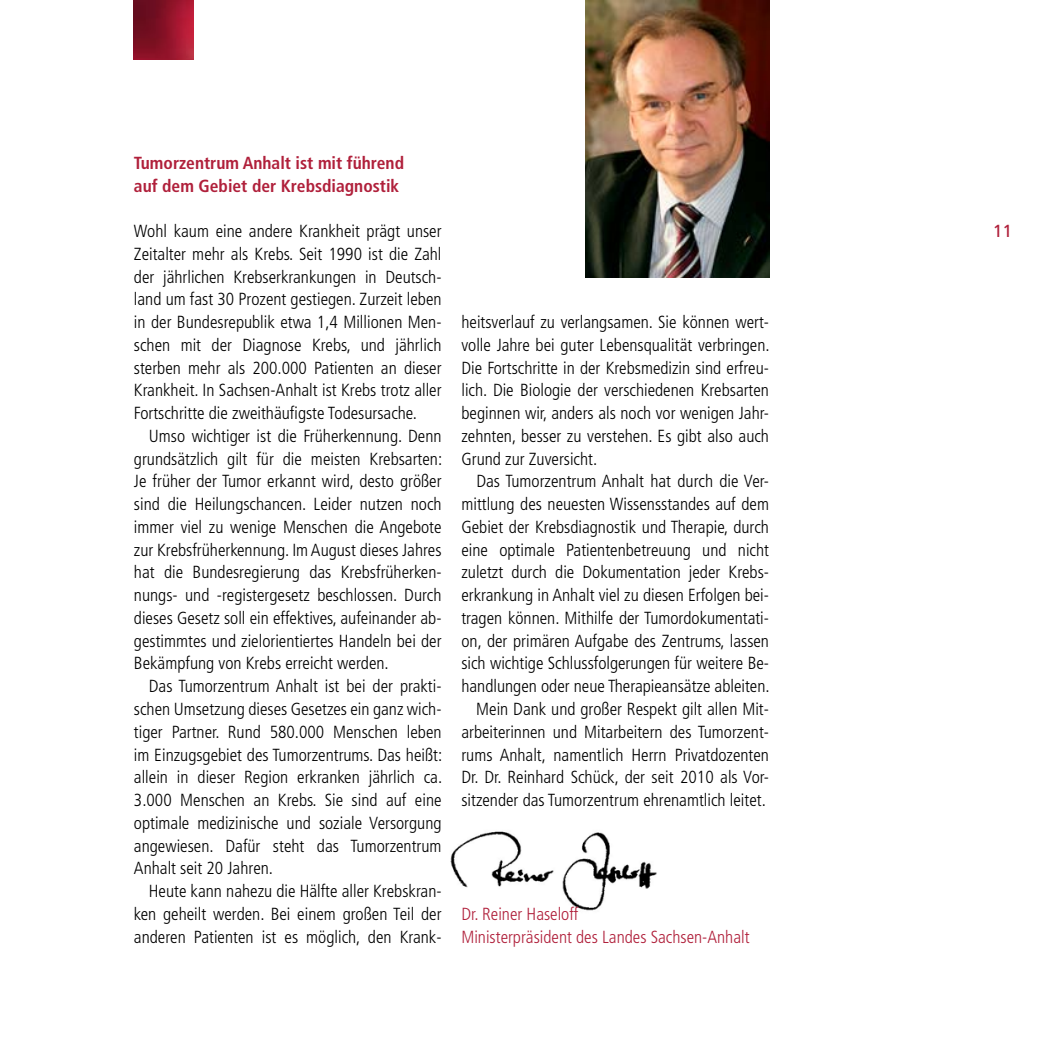
<style>
.page{position:relative;width:1042px;height:1042px;background:#fff}
.page>*{position:absolute;margin:0;border:0;box-sizing:border-box;transform-origin:0 0}
.t1{font:300 condensed 17.5px/22.8px "Frutiger";color:#000;text-align:justify}
.t2{font:700 condensed 17.5px/22.8px "Frutiger";color:#b0203b}
.t3{font:300 condensed 17.5px/22.8px "Frutiger";color:#b0203b}
.t4{font:17.5px "Frutiger";color:#b0203b}
</style>
<div class="page">
<img style="left:585px;top:0;width:184px;height:278px">
<img style="left:450px;top:831px;width:207px;height:80px">
<img style="left:134px;top:0;width:59px;height:60px">
<p class="t2" style="left:134px;top:151px;width:272px">Tumorzentrum Anhalt ist mit führend auf dem Gebiet der Krebsdiagnostik</p>
<p class="t1" style="left:134px;top:220px;width:309px">Wohl kaum eine andere Krankheit prägt unser</p>
<p class="t4" style="left:993px;top:221px;width:21px">11</p>
<p class="t1" style="left:134px;top:243px;width:309px">Zeitalter mehr als Krebs. Seit 1990 ist die Zahl der jährlichen Krebserkrankungen in Deutsch&shy;land um fast 30 Prozent gestiegen. Zurzeit leben in der Bundesrepublik etwa 1,4 Millionen Men&shy;schen mit der Diagnose Krebs, und jährlich sterben mehr als 200.000 Patienten an dieser Krankheit. In Sachsen-Anhalt ist Krebs trotz aller Fortschritte die zweithäufigste Todesursache.</p>
<p class="t1" style="left:134px;top:425px;width:310px;text-indent:15px">Umso wichtiger ist die Früherkennung. Denn grundsätzlich gilt für die meisten Krebsarten:<br>Je früher der Tumor erkannt wird, desto größer sind die Heilungschancen. Leider nutzen noch immer viel zu wenige Menschen die Angebote zur Krebsfrüherkennung. Im August dieses Jahres hat die Bundesregierung das Krebsfrüherken&shy;nungs- und -registergesetz beschlossen. Durch dieses Gesetz soll ein effektives, aufeinander ab&shy;gestimmtes und zielorientiertes Handeln bei der Bekämpfung von Krebs erreicht werden.</p>
<p class="t1" style="left:134px;top:675px;width:310px;text-indent:15px">Das Tumorzentrum Anhalt ist bei der prakti&shy;schen Umsetzung dieses Gesetzes ein ganz wich&shy;tiger Partner. Rund 580.000 Menschen leben im Einzugsgebiet des Tumorzentrums. Das heißt: allein in dieser Region erkranken jährlich ca.<br>3.000 Menschen an Krebs. Sie sind auf eine optimale medizinische und soziale Versorgung angewiesen. Dafür steht das Tumorzentrum Anhalt seit 20 Jahren.</p>
<p class="t1" style="left:134px;top:880px;width:309px;text-indent:15px">Heute kann nahezu die Hälfte aller Krebskran&shy;ken geheilt werden. Bei einem großen Teil der anderen Patienten ist es möglich, den Krank-</p>
<p class="t1" style="left:461px;top:311px;width:310px">heitsverlauf zu verlangsamen. Sie können wert&shy;volle Jahre bei guter Lebensqualität verbringen.<br>Die Fortschritte in der Krebsmedizin sind erfreu&shy;lich. Die Biologie der verschiedenen Krebsarten beginnen wir, anders als noch vor wenigen Jahr&shy;zehnten, besser zu verstehen. Es gibt also auch Grund zur Zuversicht.</p>
<p class="t1" style="left:461px;top:470px;width:310px;text-align:right">Das Tumorzentrum Anhalt hat durch die Ver&shy;mittlung des neuesten Wissensstandes auf dem Gebiet der Krebsdiagnostik und Therapie, durch eine optimale Patientenbetreuung und nicht zuletzt durch die Dokumentation jeder Krebs&shy;erkrankung in Anhalt viel zu diesen Erfolgen bei&shy;tragen können. Mithilfe der Tumordokumentati&shy;on, der primären Aufgabe des Zentrums, lassen sich wichtige Schlussfolgerungen für weitere Be&shy;handlungen oder neue Therapieansätze ableiten.<br>Mein Dank und großer Respekt gilt allen Mit&shy;arbeiterinnen und Mitarbeitern des Tumorzent&shy;rums Anhalt, namentlich Herrn Privatdozenten Dr. Dr. Reinhard Schück, der seit 2010 als Vor&shy;sitzender das Tumorzentrum ehrenamtlich leitet.</p>
<p class="t3" style="left:461px;top:902px;width:290px">Dr. Reiner Haseloff<br>Ministerpräsident des Landes Sachsen-Anhalt</p>
</div>
